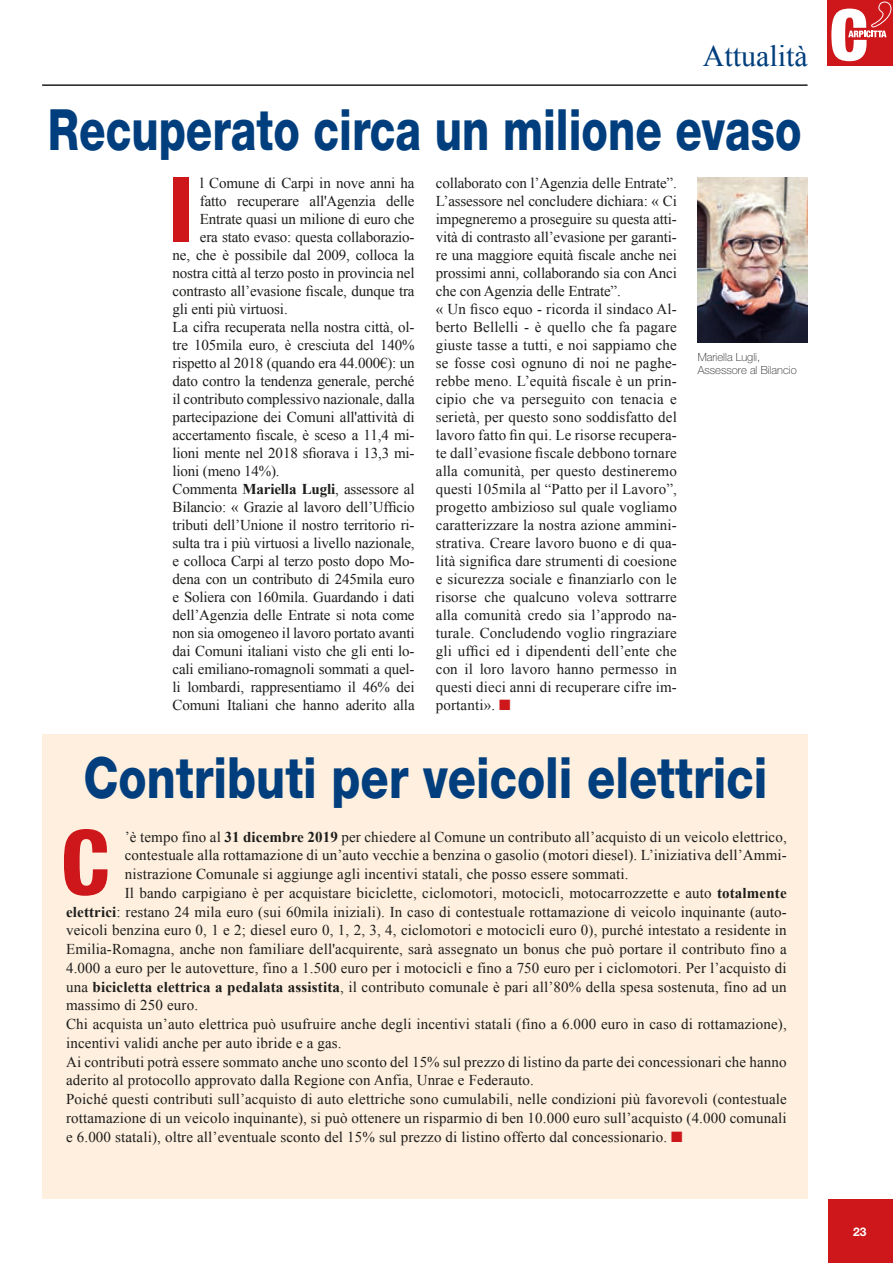
<style>
.page{position:relative;width:893px;height:1263px;background:#fff}
.page>*{position:absolute;margin:0;border:0;box-sizing:border-box;transform-origin:0 0}
.t1{font:800 condensed 90px "Helvetica Neue LT Std";color:#cd171a}
.t2{font:800 57px "Helvetica Neue LT Std";color:#003e7d;scale:.76 1}
.t3{font:800 57px "Helvetica Neue LT Std";color:#003e7d;scale:.81 1}
.t4{font:30px "Times New Roman";color:#003e7d}
.t5{font:15px/18px "Times New Roman";letter-spacing:.01em;color:#1d1d1b}
.t6{font:15px "Times New Roman";letter-spacing:-.01em;color:#1d1d1b}
.t7{font:700 12px "Helvetica Neue";color:#fff}
.t8{font:100 11.25px/13.5px "Helvetica Neue LT Std";color:#1d1d1b}
.s1{font-weight:700}
.s2{color:#cd171a}
</style>
<div class="page">
<div style="left:827px;top:0;width:66px;height:66px;background:#cd171a"></div>
<hr style="left:42px;top:84px;width:766px;height:2px;background:#1d1d1b">
<div style="left:828px;top:1199px;width:65px;height:64px;background:#cd171a"></div>
<svg style="left:831px;top:1px;width:61px;height:60px"></svg>
<div style="left:43px;top:734px;width:765px;height:465px;background:#feefde"></div>
<img style="left:698px;top:178px;width:109px;height:164px">
<h3 class="t4" style="left:703px;top:36px;width:106px">Attualità</h3>
<h2 class="t2" style="left:48px;top:95px;width:993px">Recuperato circa un milione evaso</h2>
<p class="t6" style="left:200px;top:173px;width:216px">l Comune di Carpi in nove anni ha</p>
<p class="t6" style="left:200px;top:191px;width:216px">fatto recuperare all'Agenzia delle</p>
<p class="t6" style="left:200px;top:209px;width:216px">Entrate quasi un milione di euro che</p>
<p class="t6" style="left:200px;top:227px;width:216px">era stato evaso: questa collaborazio-</p>
<p class="t6" style="left:173px;top:245px;width:244px">ne, che è possibile dal 2009, colloca la</p>
<p class="t6" style="left:173px;top:263px;width:244px">nostra città al terzo posto in provincia nel</p>
<p class="t6" style="left:173px;top:281px;width:244px">contrasto all’evasione fiscale, dunque tra</p>
<p class="t6" style="left:173px;top:299px;width:117px">gli enti più virtuosi.</p>
<p class="t6" style="left:173px;top:317px;width:244px">La cifra recuperata nella nostra città, ol-</p>
<p class="t6" style="left:173px;top:335px;width:244px">tre 105mila euro, è cresciuta del 140%</p>
<p class="t6" style="left:173px;top:353px;width:244px">rispetto al 2018 (quando era 44.000€): un</p>
<p class="t6" style="left:173px;top:371px;width:244px">dato contro la tendenza generale, perché</p>
<p class="t6" style="left:173px;top:389px;width:244px">il contributo complessivo nazionale, dalla</p>
<p class="t6" style="left:173px;top:407px;width:244px">partecipazione dei Comuni all'attività di</p>
<p class="t6" style="left:173px;top:425px;width:244px">accertamento fiscale, è sceso a 11,4 mi-</p>
<p class="t6" style="left:173px;top:443px;width:244px">lioni mente nel 2018 sfiorava i 13,3 mi-</p>
<p class="t6" style="left:173px;top:461px;width:109px">lioni (meno 14%).</p>
<p class="t6" style="left:173px;top:479px;width:244px">Commenta <span class="s1">Mariella Lugli</span>, assessore al</p>
<p class="t6" style="left:173px;top:497px;width:244px">Bilancio: « Grazie al lavoro dell’Ufficio</p>
<p class="t6" style="left:173px;top:515px;width:244px">tributi dell’Unione il nostro territorio ri-</p>
<p class="t6" style="left:173px;top:533px;width:244px">sulta tra i più virtuosi a livello nazionale,</p>
<p class="t6" style="left:173px;top:551px;width:244px">e colloca Carpi al terzo posto dopo Mo-</p>
<p class="t6" style="left:173px;top:569px;width:244px">dena con un contributo di 245mila euro</p>
<p class="t6" style="left:173px;top:587px;width:244px">e Soliera con 160mila. Guardando i dati</p>
<p class="t6" style="left:173px;top:605px;width:244px">dell’Agenzia delle Entrate si nota come</p>
<p class="t6" style="left:173px;top:623px;width:244px">non sia omogeneo il lavoro portato avanti</p>
<p class="t6" style="left:173px;top:641px;width:244px">dai Comuni italiani visto che gli enti lo-</p>
<p class="t6" style="left:173px;top:659px;width:244px">cali emiliano-romagnoli sommati a quel-</p>
<p class="t6" style="left:173px;top:677px;width:244px">li lombardi, rappresentiamo il 46% dei</p>
<p class="t6" style="left:173px;top:695px;width:244px">Comuni Italiani che hanno aderito alla</p>
<h1 class="t1" style="left:169px;top:154px;width:27px">I</h1>
<p class="t5" style="left:436px;top:174px;width:243px">collaborato con l’Agenzia delle Entrate”.<br>L’assessore nel concludere dichiara: « Ci impegneremo a proseguire su questa atti&shy;vità di contrasto all’evasione per garanti&shy;re una maggiore equità fiscale anche nei prossimi anni, collaborando sia con Anci che con Agenzia delle Entrate”.<br>« Un fisco equo - ricorda il sindaco Al&shy;berto Bellelli - è quello che fa pagare giuste tasse a tutti, e noi sappiamo che se fosse così ognuno di noi ne paghe&shy;rebbe meno. L’equità fiscale è un prin&shy;cipio che va perseguito con tenacia e serietà, per questo sono soddisfatto del lavoro fatto fin qui. Le risorse recupera&shy;te dall’evasione fiscale debbono tornare alla comunità, per questo destineremo questi 105mila al “Patto per il Lavoro”, progetto ambizioso sul quale vogliamo caratterizzare la nostra azione ammini&shy;strativa. Creare lavoro buono e di qua&shy;lità significa dare strumenti di coesione e sicurezza sociale e finanziarlo con le risorse che qualcuno voleva sottrarre alla comunità credo sia l’approdo na&shy;turale. Concludendo voglio ringraziare gli uffici ed i dipendenti dell’ente che con il loro lavoro hanno permesso in questi dieci anni di recuperare cifre im&shy;portanti». <span class="s2">■</span></p>
<p class="t8" style="left:698px;top:350px;width:101px">Mariella Lugli,<br>Assessore al Bilancio</p>
<h2 class="t3" style="left:83px;top:743px;width:846px">Contributi per veicoli elettrici</h2>
<h1 class="t1" style="left:61px;top:807px;width:50px">C</h1>
<p class="t5" style="left:125px;top:827px;width:664px">’è tempo fino al <span class="s1">31 dicembre 2019</span> per chiedere al Comune un contributo all’acquisto di un veicolo elettrico,</p>
<p class="t5" style="left:125px;top:846px;width:663px">contestuale alla rottamazione di un’auto vecchie a benzina o gasolio (motori diesel). L’iniziativa dell’Ammi-</p>
<p class="t5" style="left:125px;top:865px;width:505px">nistrazione Comunale si aggiunge agli incentivi statali, che posso essere sommati.</p>
<p class="t5" style="left:125px;top:883px;width:663px">Il bando carpigiano è per acquistare biciclette, ciclomotori, motocicli, motocarrozzette e auto <span class="s1">totalmente</span></p>
<p class="t5" style="left:66px;top:902px;width:722px"><span class="s1">elettrici</span>: restano 24 mila euro (sui 60mila iniziali). In caso di contestuale rottamazione di veicolo inquinante (auto-</p>
<p class="t5" style="left:66px;top:921px;width:722px">veicoli benzina euro 0, 1 e 2; diesel euro 0, 1, 2, 3, 4, ciclomotori e motocicli euro 0), purché intestato a residente in</p>
<p class="t5" style="left:66px;top:940px;width:722px">Emilia-Romagna, anche non familiare dell'acquirente, sarà assegnato un bonus che può portare il contributo fino a</p>
<p class="t5" style="left:66px;top:958px;width:722px">4.000 a euro per le autovetture, fino a 1.500 euro per i motocicli e fino a 750 euro per i ciclomotori. Per l’acquisto di</p>
<p class="t5" style="left:66px;top:977px;width:722px">una <span class="s1">bicicletta elettrica a pedalata assistita</span>, il contributo comunale è pari all’80% della spesa sostenuta, fino ad un</p>
<p class="t5" style="left:66px;top:996px;width:134px">massimo di 250 euro.</p>
<p class="t5" style="left:66px;top:1015px;width:722px">Chi acquista un’auto elettrica può usufruire anche degli incentivi statali (fino a 6.000 euro in caso di rottamazione),</p>
<p class="t5" style="left:66px;top:1033px;width:277px">incentivi validi anche per auto ibride e a gas.</p>
<p class="t5" style="left:66px;top:1052px;width:722px">Ai contributi potrà essere sommato anche uno sconto del 15% sul prezzo di listino da parte dei concessionari che hanno</p>
<p class="t5" style="left:66px;top:1071px;width:469px">aderito al protocollo approvato dalla Regione con Anfia, Unrae e Federauto.</p>
<p class="t5" style="left:66px;top:1090px;width:722px">Poiché questi contributi sull’acquisto di auto elettriche sono cumulabili, nelle condizioni più favorevoli (contestuale</p>
<p class="t5" style="left:66px;top:1108px;width:722px">rottamazione di un veicolo inquinante), si può ottenere un risparmio di ben 10.000 euro sull’acquisto (4.000 comunali</p>
<p class="t5" style="left:66px;top:1127px;width:618px">e 6.000 statali), oltre all’eventuale sconto del 15% sul prezzo di listino offerto dal concessionario. <span class="s2">■</span></p>
<p class="t7" style="left:853px;top:1224px;width:15px">23</p>
</div>
